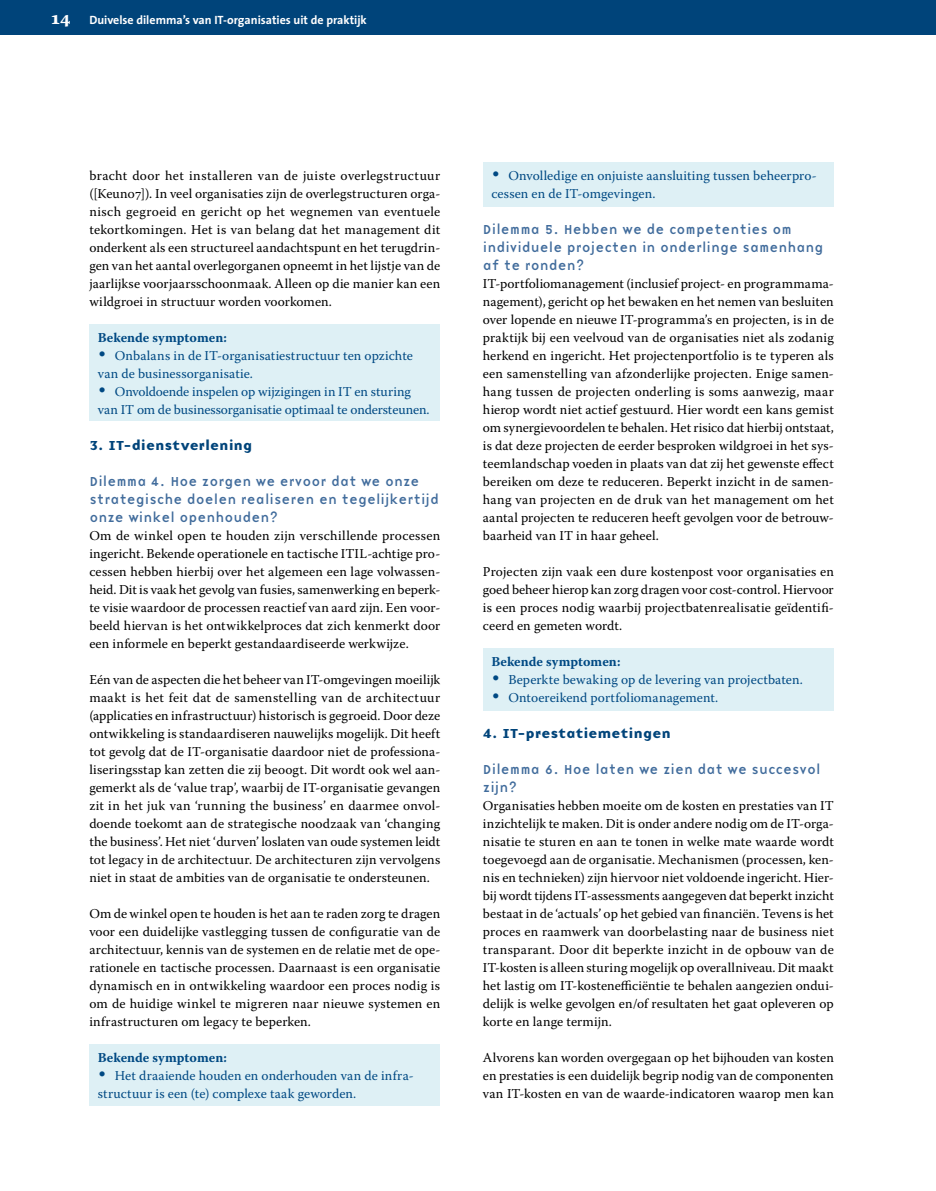
<style>
.page{position:relative;width:936px;height:1191px;background:#fff}
.page>*{position:absolute;margin:0;border:0;box-sizing:border-box;transform-origin:0 0}
.t1{font:13.5px/18px "Warnock Pro";letter-spacing:.005em;color:#000;text-align:justify}
.t2{font:13.5px/18px "Warnock Pro";color:#004983}
.t3{font:13.5px/18px "Base Nine";color:#416c9c}
.t4{font:700 13.5px "Warnock Pro";color:#004983}
.t5{font:13.5px "Base Nine B";letter-spacing:.025em;color:#00447a}
.t6{font:700 12px "The Sans";color:#fff}
.s1{font-family:"Warnock Pro Bold Capt";font-weight:400;font-size:19.5px}
.s2{font-family:"The Sans Caps";font-size:21px}
</style>
<div class="page">
<div style="left:0;top:0;width:935px;height:34px;background:#00447a"></div>
<div style="left:483px;top:648px;width:350px;height:63px;background:#def0f5"></div>
<div style="left:483px;top:162px;width:350px;height:45px;background:#def0f5"></div>
<div style="left:89px;top:1044px;width:351px;height:62px;background:#def0f5"></div>
<div style="left:89px;top:324px;width:351px;height:97px;background:#def0f5"></div>
<p class="t6" style="left:51px;top:10px;width:317px"><span class="s1">14</span> Duivelse dilemma’s van IT-organisaties uit de praktijk</p>
<p class="t1" style="left:89px;top:166px;width:352px">bracht door het installeren van de juiste overlegstructuur ([Keun07]). In veel organisaties zijn de overlegstructuren orga&shy;nisch gegroeid en gericht op het wegnemen van eventuele tekortkomingen. Het is van belang dat het management dit onderkent als een structureel aandachtspunt en het terugdrin&shy;gen van het aantal overlegorganen opneemt in het lijstje van de jaarlijkse voorjaarsschoonmaak. Alleen op die manier kan een wildgroei in structuur worden voorkomen.</p>
<p class="t4" style="left:98px;top:329px;width:130px">Bekende symptomen:</p>
<p class="t2" style="left:98px;top:346px;width:317px"><span class="s2">•</span> Onbalans in de IT-organisatiestructuur ten opzichte van de businessorganisatie.</p>
<p class="t2" style="left:98px;top:382px;width:333px"><span class="s2">•</span> Onvoldoende inspelen op wijzigingen in IT en sturing van IT om de businessorganisatie optimaal te ondersteunen.</p>
<p class="t5" style="left:89px;top:435px;width:164px">3. IT-dienstverlening</p>
<p class="t3" style="left:89px;top:472px;width:351px">Dilemma 4. Hoe zorgen we ervoor dat we onze strategische doelen realiseren en tegelijkertijd onze winkel openhouden?</p>
<p class="t1" style="left:89px;top:526px;width:352px">Om de winkel open te houden zijn verschillende processen ingericht. Bekende operationele en tactische ITIL-achtige pro&shy;cessen hebben hierbij over het algemeen een lage volwassen&shy;heid. Dit is vaak het gevolg van fusies, samenwerking en beperk&shy;te visie waardoor de processen reactief van aard zijn. Een voor&shy;beeld hiervan is het ontwikkelproces dat zich kenmerkt door een informele en beperkt gestandaardiseerde werkwijze.</p>
<p class="t1" style="left:89px;top:670px;width:352px">Eén van de aspecten die het beheer van IT-omgevingen moeilijk maakt is het feit dat de samenstelling van de architectuur (applicaties en infrastructuur) historisch is gegroeid. Door deze ontwikkeling is standaardiseren nauwelijks mogelijk. Dit heeft tot gevolg dat de IT-organisatie daardoor niet de professiona&shy;liseringsstap kan zetten die zij beoogt. Dit wordt ook wel aan&shy;gemerkt als de ‘value trap’, waarbij de IT-organisatie gevangen zit in het juk van ‘running the business’ en daarmee onvol&shy;doende toekomt aan de strategische noodzaak van ‘changing the business’. Het niet ‘durven’ loslaten van oude systemen leidt tot legacy in de architectuur. De architecturen zijn vervolgens niet in staat de ambities van de organisatie te ondersteunen.</p>
<p class="t1" style="left:89px;top:904px;width:352px">Om de winkel open te houden is het aan te raden zorg te dragen voor een duidelijke vastlegging tussen de configuratie van de architectuur, kennis van de systemen en de relatie met de ope&shy;rationele en tactische processen. Daarnaast is een organisatie dynamisch en in ontwikkeling waardoor een proces nodig is om de huidige winkel te migreren naar nieuwe systemen en infrastructuren om legacy te beperken.</p>
<p class="t4" style="left:98px;top:1049px;width:130px">Bekende symptomen:</p>
<p class="t2" style="left:98px;top:1066px;width:317px"><span class="s2">•</span> Het draaiende houden en onderhouden van de infra&shy;structuur is een (te) complexe taak geworden.</p>
<p class="t2" style="left:491px;top:166px;width:327px"><span class="s2">•</span> Onvolledige en onjuiste aansluiting tussen beheerpro&shy;cessen en de IT-omgevingen.</p>
<p class="t3" style="left:483px;top:220px;width:342px">Dilemma 5. Hebben we de competenties om individuele projecten in onderlinge samenhang af te ronden?</p>
<p class="t1" style="left:483px;top:274px;width:352px">IT-portfoliomanagement (inclusief project- en programmama&shy;nagement), gericht op het bewaken en het nemen van besluiten over lopende en nieuwe IT-programma’s en projecten, is in de praktijk bij een veelvoud van de organisaties niet als zodanig herkend en ingericht. Het projectenportfolio is te typeren als een samenstelling van afzonderlijke projecten. Enige samen&shy;hang tussen de projecten onderling is soms aanwezig, maar hierop wordt niet actief gestuurd. Hier wordt een kans gemist om synergievoordelen te behalen. Het risico dat hierbij ontstaat, is dat deze projecten de eerder besproken wildgroei in het sys&shy;teemlandschap voeden in plaats van dat zij het gewenste effect bereiken om deze te reduceren. Beperkt inzicht in de samen&shy;hang van projecten en de druk van het management om het aantal projecten te reduceren heeft gevolgen voor de betrouw&shy;baarheid van IT in haar geheel.</p>
<p class="t1" style="left:483px;top:562px;width:352px">Projecten zijn vaak een dure kostenpost voor organisaties en goed beheer hierop kan zorg dragen voor cost-control. Hiervoor is een proces nodig waarbij projectbatenrealisatie geïdentifi&shy;ceerd en gemeten wordt.</p>
<p class="t4" style="left:491px;top:653px;width:130px">Bekende symptomen:</p>
<p class="t2" style="left:491px;top:670px;width:313px"><span class="s2">•</span> Beperkte bewaking op de levering van projectbaten.</p>
<p class="t2" style="left:491px;top:688px;width:228px"><span class="s2">•</span> Ontoereikend portfoliomanagement.</p>
<p class="t5" style="left:483px;top:723px;width:189px">4. IT-prestatiemetingen</p>
<p class="t3" style="left:483px;top:760px;width:339px">Dilemma 6. Hoe laten we zien dat we succesvol zijn?</p>
<p class="t1" style="left:483px;top:796px;width:352px">Organisaties hebben moeite om de kosten en prestaties van IT inzichtelijk te maken. Dit is onder andere nodig om de IT-orga&shy;nisatie te sturen en aan te tonen in welke mate waarde wordt toegevoegd aan de organisatie. Mechanismen (processen, ken&shy;nis en technieken) zijn hiervoor niet voldoende ingericht. Hier&shy;bij wordt tijdens IT-assessments aangegeven dat beperkt inzicht bestaat in de ‘actuals’ op het gebied van financiën. Tevens is het proces en raamwerk van doorbelasting naar de business niet transparant. Door dit beperkte inzicht in de opbouw van de IT-kosten is alleen sturing mogelijk op overallniveau. Dit maakt het lastig om IT-kostenefficiëntie te behalen aangezien ondui&shy;delijk is welke gevolgen en/of resultaten het gaat opleveren op korte en lange termijn.</p>
<p class="t1" style="left:483px;top:1048px;width:352px">Alvorens kan worden overgegaan op het bijhouden van kosten en prestaties is een duidelijk begrip nodig van de componenten van IT-kosten en van de waarde-indicatoren waarop men kan</p>
</div>
